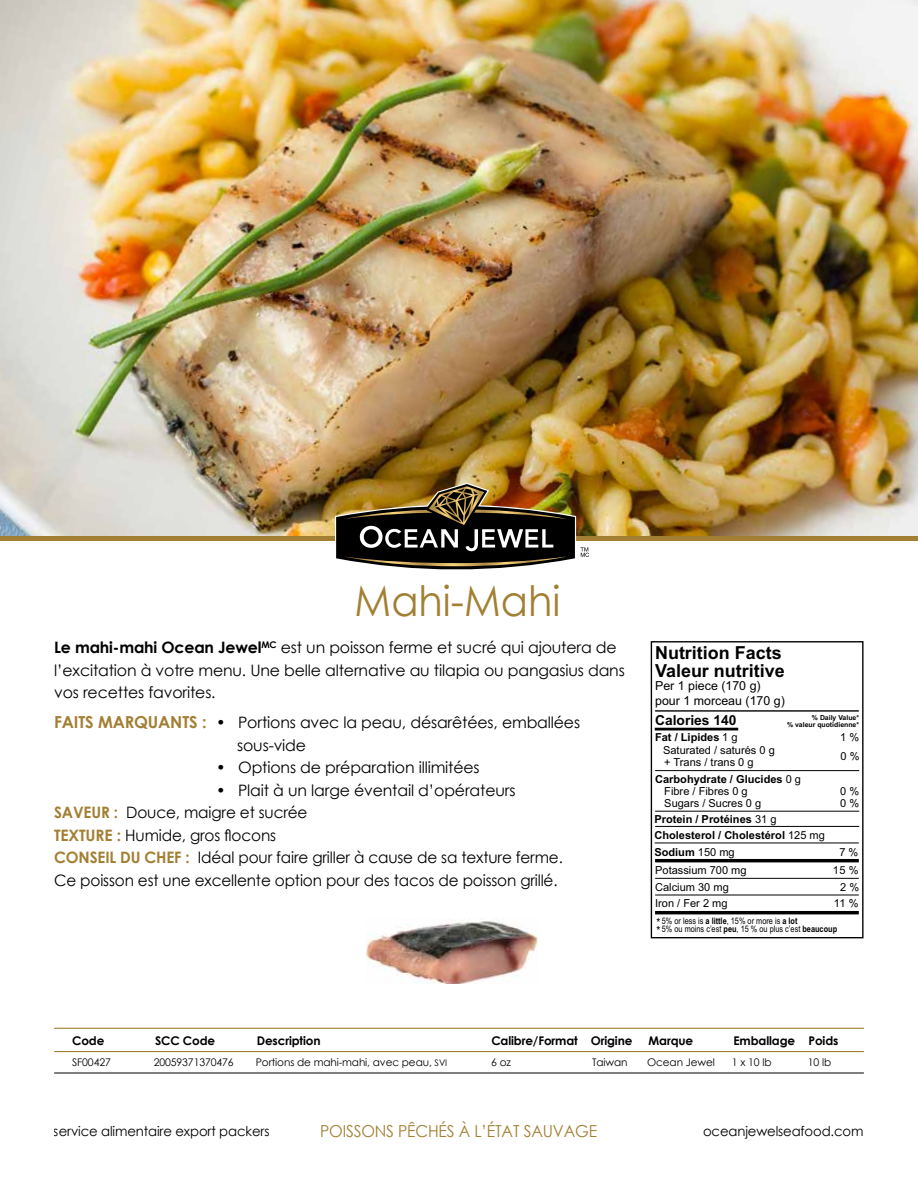
<style>
.page{position:relative;width:918px;height:1188px;background:#fff}
.page>*{position:absolute;margin:0;border:0;box-sizing:border-box;transform-origin:0 0}
.t1{font:42px "Century Gothic";color:#a27f32;scale:.95 1}
.t2{font:700 18px/18px "Arial";color:#000}
.t3{font:16.5px "Century Gothic";letter-spacing:-.01em;color:#a27f32;scale:.95 1}
.t4{font:15.75px/22.5px "Century Gothic";letter-spacing:-.01em;color:#000}
.t5{font:700 13.8px "Arial";color:#000}
.t6{font:13.5px "Century Gothic";letter-spacing:-.01em;color:#000}
.t7{font:12.45px/14.9px "Arial";color:#000}
.t8{font:700 12px "Century Gothic";letter-spacing:-.01em;color:#000}
.t9{font:700 11.1px/16.5px "Arial";color:#000}
.t10{font:11.1px/12.5px "Arial";color:#000}
.t11{font:10.5px "Century Gothic";letter-spacing:-.01em;color:#000}
.t12{font:9px/8.2px "Arial Narrow";color:#000}
.t13{font:700 6.9px/6.9px "Arial";color:#000;text-align:right}
.s1{font-weight:700}
.s2{font-weight:700;font-size:16.5px;color:#a27f32}
.s3{font-weight:700;color:#a27f32}
.s4{font-weight:400}
.s5{font-size:12.45px}
.s6{font-size:9px}
</style>
<div class="page">
<img style="left:0;top:0;width:918px;height:536px">
<hr style="left:54px;top:1051px;width:810px;height:1px;background:#a27f32">
<hr style="left:54px;top:1073px;width:810px;height:1px;background:#000">
<hr style="left:54px;top:1028px;width:810px;height:1px;background:#a27f32">
<div style="left:0;top:536px;width:918px;height:5px;background:#a27f32"></div>
<img style="left:334px;top:482px;width:255px;height:88px">
<img style="left:367px;top:920px;width:170px;height:64px">
<div style="left:651px;top:641px;width:213px;height:297px;border:1px solid #000"></div>
<hr style="left:655px;top:728px;width:83px;height:2px;background:#000">
<hr style="left:655px;top:859px;width:204px;height:3px;background:#000">
<hr style="left:655px;top:911px;width:204px;height:3px;background:#000">
<hr style="left:655px;top:710px;width:204px;height:2px;background:#000">
<hr style="left:655px;top:770px;width:204px;height:1px;background:#000">
<hr style="left:655px;top:811px;width:204px;height:1px;background:#000">
<hr style="left:655px;top:826px;width:204px;height:1px;background:#000">
<hr style="left:655px;top:878px;width:204px;height:1px;background:#000">
<hr style="left:655px;top:895px;width:204px;height:1px;background:#000">
<hr style="left:655px;top:843px;width:204px;height:1px;background:#000">
<h1 class="t1" style="left:355px;top:572px;width:218px">Mahi-Mahi</h1>
<p class="t4" style="left:54px;top:636px;width:572px"><span class="s1">Le mahi-mahi Ocean Jewel</span><sup>MC</sup> est un poisson ferme et sucré qui ajoutera de l’excitation à votre menu. Une belle alternative au tilapia ou pangasius dans vos recettes favorites.</p>
<p class="t4" style="left:237px;top:711px;width:344px;text-indent:-183px"><span class="s2">FAITS MARQUANTS :</span> • Portions avec la peau, désarêtées, emballées sous-vide</p>
<p class="t4" style="left:216px;top:756px;width:265px">• Options de préparation illimitées</p>
<p class="t4" style="left:54px;top:779px;width:510px;text-indent:162px">• Plait à un large éventail d’opérateurs <span class="s3">SAVEUR :</span> Douce, maigre et sucrée<br><span class="s3">TEXTURE :</span> Humide, gros flocons<br><span class="s3">CONSEIL DU CHEF :</span> Idéal pour faire griller à cause de sa texture ferme.<br>Ce poisson est une excellente option pour des tacos de poisson grillé.</p>
<p class="t2" style="left:655px;top:644px;width:131px">Nutrition Facts<br>Valeur nutritive</p>
<p class="t7" style="left:655px;top:678px;width:131px">Per 1 piece (170 g) pour 1 morceau (170 g)</p>
<p class="t5" style="left:655px;top:710px;width:83px">Calories 140</p>
<p class="t9" style="left:655px;top:729px;width:84px">Fat / Lipides <span class="s4">1 g</span></p>
<p class="t10" style="left:840px;top:731px;width:21px">1 %</p>
<p class="t10" style="left:663px;top:743px;width:113px">Saturated / saturés 0 g + Trans / trans 0 g</p>
<p class="t9" style="left:664px;top:773px;width:138px;line-height:12.5px;text-indent:-9px">Carbohydrate / Glucides <span class="s4">0 g<br>Fibre / Fibres 0 g</span></p>
<p class="t13" style="left:787px;top:714px;width:74px">% Daily Value*<br>% valeur quotidienne*</p>
<p class="t10" style="left:841px;top:749px;width:21px">0 %</p>
<p class="t10" style="left:840px;top:785px;width:21px">0 %</p>
<p class="t10" style="left:664px;top:797px;width:98px">Sugars / Sucres 0 g</p>
<p class="t10" style="left:840px;top:797px;width:21px">0 %</p>
<p class="t9" style="left:654px;top:811px;width:172px">Protein / Protéines <span class="s4">31 g<br></span>Cholesterol / Cholestérol <span class="s4">125 mg<br></span>Sodium <span class="s4">150 mg</span></p>
<p class="t10" style="left:839px;top:846px;width:21px">7 %</p>
<p class="t10" style="left:655px;top:864px;width:93px">Potassium 700 mg</p>
<p class="t10" style="left:833px;top:864px;width:27px">15 %</p>
<p class="t10" style="left:655px;top:881px;width:75px">Calcium 30 mg</p>
<p class="t10" style="left:840px;top:881px;width:21px">2 %</p>
<p class="t10" style="left:655px;top:897px;width:74px">Iron / Fer 2 mg</p>
<p class="t10" style="left:834px;top:897px;width:26px">11 %</p>
<p class="t12" style="left:656px;top:916px;width:182px"><span class="s5">*</span> 5% or less is <span class="s1">a little</span>, 15% or more is <span class="s1">a lot<br></span><span class="s5">*</span> 5% ou moins c’est <span class="s1">peu</span>, 15 % ou plus c’est <span class="s1">beaucoup</span></p>
<p class="t8" style="left:72px;top:1031px;width:34px">Code</p>
<p class="t8" style="left:155px;top:1031px;width:62px">SCC Code</p>
<p class="t8" style="left:257px;top:1031px;width:65px">Description</p>
<p class="t8" style="left:491px;top:1031px;width:143px">Calibre/Format Origine</p>
<p class="t8" style="left:649px;top:1031px;width:46px">Marque</p>
<p class="t8" style="left:734px;top:1031px;width:106px">Emballage Poids</p>
<p class="t11" style="left:72px;top:1055px;width:40px">SF00427</p>
<p class="t11" style="left:154px;top:1055px;width:82px">20059371370476</p>
<p class="t11" style="left:256px;top:1055px;width:193px">Portions de mahi-mahi, avec peau, <span class="s6">SVI</span></p>
<p class="t11" style="left:491px;top:1055px;width:21px">6 oz</p>
<p class="t11" style="left:592px;top:1055px;width:37px">Taiwan</p>
<p class="t11" style="left:647px;top:1055px;width:69px">Ocean Jewel</p>
<p class="t11" style="left:732px;top:1055px;width:41px">1 x 10 lb</p>
<p class="t11" style="left:808px;top:1055px;width:25px">10 lb</p>
<p class="t6" style="left:54px;top:1121px;width:217px">service alimentaire export packers</p>
<p class="t3" style="left:320px;top:1120px;width:293px">POISSONS PÊCHÉS À L’ÉTAT SAUVAGE</p>
<p class="t6" style="left:703px;top:1121px;width:162px">oceanjewelseafood.com</p>
</div>
